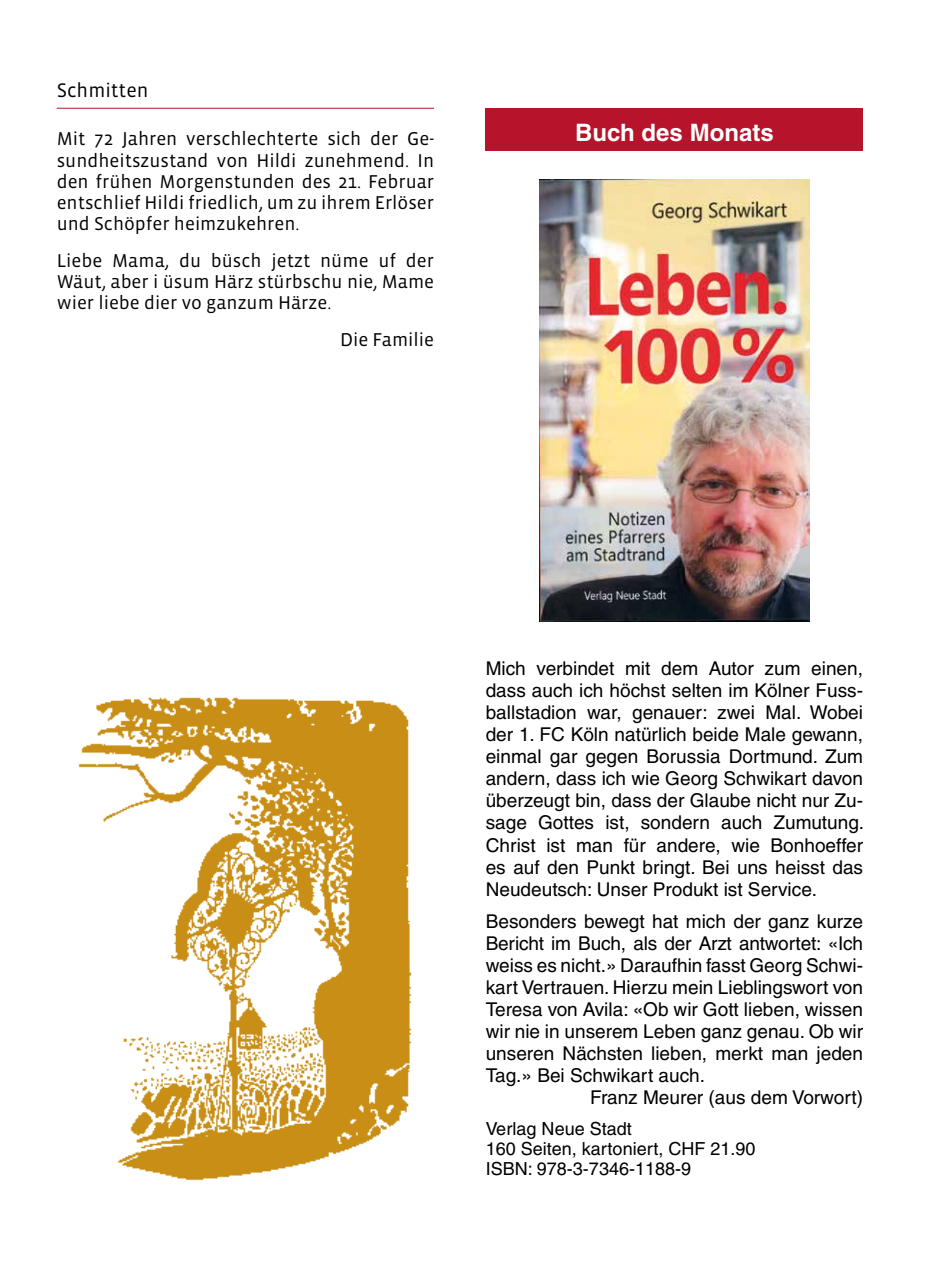
<style>
.page{position:relative;width:942px;height:1276px;background:#fff}
.page>*{position:absolute;margin:0;border:0;box-sizing:border-box;transform-origin:0 0}
.t1{font:700 24px "Helvetica";color:#fff}
.t2{font:20px "Vista Sans";color:#000}
.t3{font:19px/22px "Helvetica";color:#000;text-align:justify}
.t4{font:19px/21.2px "Vista Sans";color:#000;text-align:justify}
.t5{font:18px/20px "Helvetica";color:#000}
</style>
<div class="page">
<hr style="left:57px;top:108px;width:377px;height:1px;background:#b7142c">
<div style="left:485px;top:108px;width:377px;height:43px;background:#b7142c"></div>
<img style="left:539px;top:179px;width:270px;height:443px">
<img style="left:78px;top:697px;width:334px;height:484px">
<p class="t2" style="left:57px;top:80px;width:93px">Schmitten</p>
<p class="t4" style="left:57px;top:129px;width:379px">Mit 72 Jahren verschlechterte sich der Ge - sundheitszustand von Hildi zunehmend. In den frühen Morgenstunden des 21. Februar entschlief Hildi friedlich, um zu ihrem Erlöser und Schöpfer heimzukehren.</p>
<p class="t4" style="left:57px;top:250px;width:379px">Liebe Mama, du büsch jetzt nüme uf der Wäut, aber i üsum Härz stürbschu nie, Mame wier liebe dier vo ganzum Härze.</p>
<p class="t4" style="left:340px;top:329px;width:95px">Die Familie</p>
<p class="t1" style="left:575px;top:118px;width:200px">Buch des Monats</p>
<p class="t3" style="left:485px;top:658px;width:380px">Mich verbindet mit dem Autor zum einen, dass auch ich höchst selten im Kölner Fuss&shy;ballstadion war, genauer: zwei Mal. Wobei der 1. FC Köln natürlich beide Male gewann, einmal gar gegen Borussia Dortmund. Zum andern, dass ich wie Georg Schwikart davon überzeugt bin, dass der Glaube nicht nur Zu&shy;sage Gottes ist, sondern auch Zumutung.<br>Christ ist man für andere, wie Bonhoeffer es auf den Punkt bringt. Bei uns heisst das Neudeutsch: Unser Produkt ist Service.</p>
<p class="t3" style="left:485px;top:910px;width:378px">Besonders bewegt hat mich der ganz kurze</p>
<p class="t3" style="left:485px;top:932px;width:378px">Bericht im Buch, als der Arzt antwortet: «Ich</p>
<p class="t3" style="left:485px;top:954px;width:379px">weiss es nicht.» Daraufhin fasst Georg Schwi-</p>
<p class="t3" style="left:485px;top:976px;width:379px">kart Vertrauen. Hierzu mein Lieblingswort von</p>
<p class="t3" style="left:485px;top:998px;width:378px">Teresa von Avila: «Ob wir Gott lieben, wissen</p>
<p class="t3" style="left:485px;top:1020px;width:379px">wir nie in unserem Leben ganz genau. Ob wir</p>
<p class="t3" style="left:485px;top:1042px;width:379px">unseren Nächsten lieben, merkt man jeden</p>
<p class="t3" style="left:485px;top:1064px;width:221px">Tag.» Bei Schwikart auch.</p>
<p class="t3" style="left:590px;top:1086px;width:274px">Franz Meurer (aus dem Vorwort)</p>
<p class="t5" style="left:485px;top:1118px;width:271px">Verlag Neue Stadt<br>160 Seiten, kartoniert, CHF 21.90<br>ISBN: 978-3-7346-1188-9</p>
</div>
